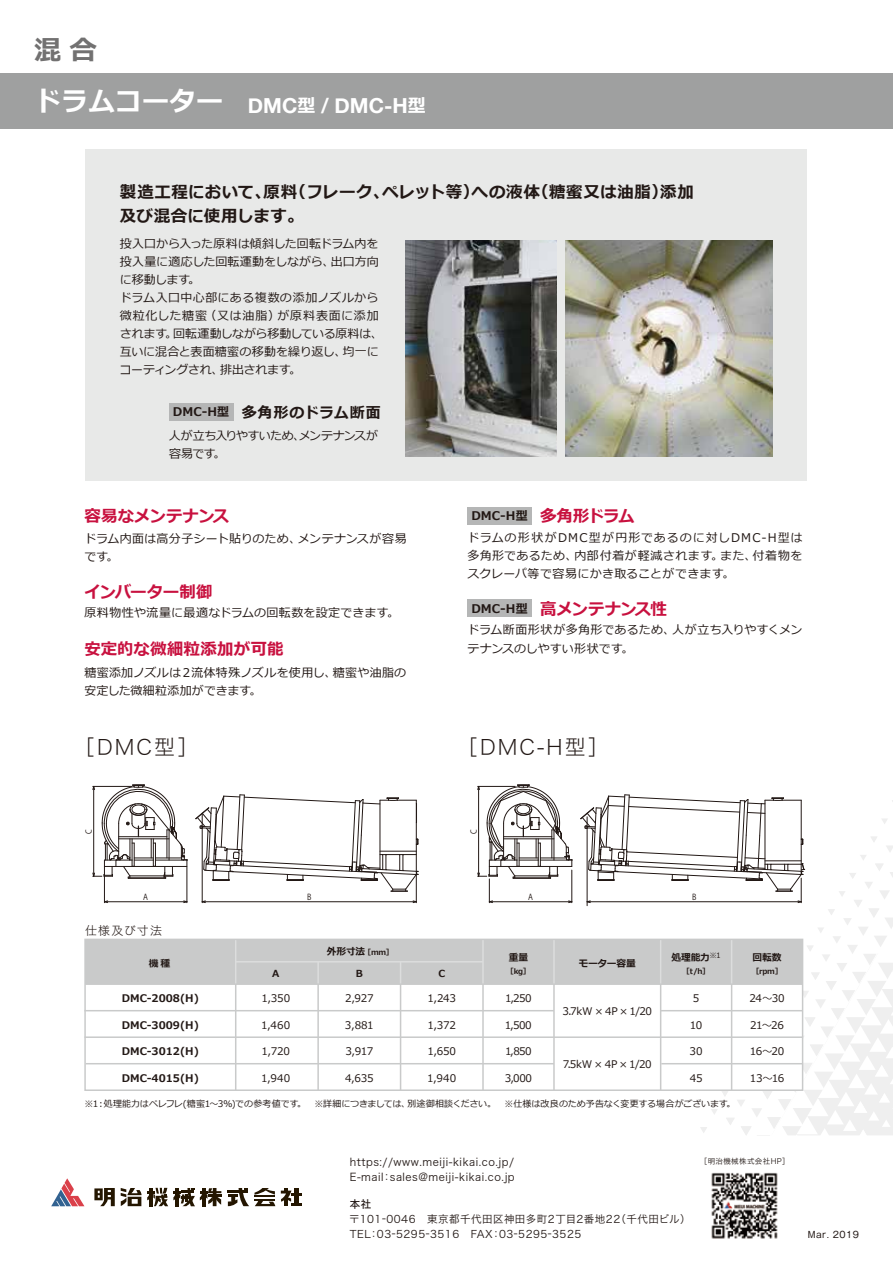
<style>
.page{position:relative;width:893px;height:1263px;background:#fff}
.page>*{position:absolute;margin:0;border:0;box-sizing:border-box;transform-origin:0 0}
.t1{font:700 27px "Meiryo";color:#727171}
.t2{font:21px "Hira Kaku Std W2";letter-spacing:.1em;color:#221815}
.t3{font:700 20.7px "Helvetica Neue";color:#fff}
.t4{font:700 16.5px/24px "Meiryo";letter-spacing:.025em;color:#221815}
.t5{font:700 16.5px "Meiryo";color:#c8113f}
.t6{font:700 16.5px "Meiryo";letter-spacing:-.05em;color:#c8113f}
.t7{font:700 16.5px "Meiryo";letter-spacing:-.045em;color:#c8113f}
.t8{font:700 15px "Meiryo";letter-spacing:.055em;color:#221815}
.t9{font:12px/18px "Meiryo";letter-spacing:.015em;color:#221815}
.t10{font:12px/21.6px "Meiryo";letter-spacing:.09em;color:#221815}
.t11{font:12px/18px "Meiryo";letter-spacing:-.06em;color:#221815}
.t12{font:12px "Hira Kaku Std W2";letter-spacing:.1em;color:#221815}
.t13{font:10.8px/15px "Hira Kaku Std W3";letter-spacing:.05em;color:#221815}
.t14{font:10.5px "Meiryo";letter-spacing:-.03em;color:#221815}
.t15{font:10.5px/15px "Hira Kaku Std W3";letter-spacing:.05em;color:#221815}
.t16{font:700 10.5px "Meiryo";color:#221815}
.t17{font:10.5px "Hira Kaku Std W5";color:#221815}
.t18{font:700 9.75px "Meiryo";letter-spacing:-.02em;color:#221815}
.t19{font:9px "Meiryo";letter-spacing:-.015em;color:#221815}
.t20{font:9px "Gothic MB101 Pro";letter-spacing:.05em;color:#221815}
.t21{font:8.25px "Koz Go Pr 6 N";color:#221815;scale:.9 1}
.t22{font:700 7.5px "Meiryo";color:#221815}
.t23{font:7.5px "Hira Kaku Std W3";letter-spacing:.05em;color:#221815}
.s1{font-family:"Meiryo";font-size:27px}
.s2{font-family:"Meiryo";font-size:18px}
.s3{font-size:12px}
.s4{font-weight:700}
.s5{font-weight:700;font-size:16.5px;color:#c8113f}
.s6{font-size:12px;color:#221815}
.s7{font-size:7.5px}
.s8{font-size:10.5px}
</style>
<div class="page">
<svg style="left:51px;top:1178px;width:33px;height:28px"></svg>
<svg style="left:94px;top:1188px;width:21px;height:18px"></svg>
<svg style="left:121px;top:1188px;width:100px;height:18px"></svg>
<svg style="left:228px;top:1188px;width:47px;height:18px"></svg>
<svg style="left:281px;top:1188px;width:21px;height:18px"></svg>
<div style="left:0;top:73px;width:893px;height:55px;background:#9fa0a0"></div>
<img style="left:711px;top:1172px;width:67px;height:67px">
<div style="left:85px;top:150px;width:722px;height:331px;background:#e8e9e8"></div>
<div style="left:467px;top:599px;width:65px;height:18px;background:#b5b6b6"></div>
<div style="left:467px;top:507px;width:65px;height:18px;background:#b5b6b6"></div>
<hr style="left:235px;top:984px;width:1px;height:106px;background:#c9caca">
<hr style="left:84px;top:1036px;width:470px;height:2px;background:#c9caca">
<hr style="left:84px;top:1010px;width:470px;height:1px;background:#c9caca">
<hr style="left:86px;top:1063px;width:468px;height:1px;background:#c9caca">
<hr style="left:554px;top:1036px;width:249px;height:2px;background:#c9caca">
<hr style="left:553px;top:984px;width:2px;height:106px;background:#c9caca">
<hr style="left:482px;top:984px;width:2px;height:106px;background:#c9caca">
<hr style="left:317px;top:984px;width:2px;height:106px;background:#c9caca">
<div style="left:85px;top:939px;width:151px;height:45px;background:#c9caca"></div>
<div style="left:554px;top:939px;width:107px;height:45px;background:#c9caca"></div>
<div style="left:483px;top:939px;width:71px;height:45px;background:#c9caca"></div>
<div style="left:318px;top:962px;width:83px;height:22px;background:#c9caca"></div>
<div style="left:401px;top:962px;width:82px;height:22px;background:#c9caca"></div>
<div style="left:236px;top:939px;width:247px;height:23px;background:#c9caca"></div>
<div style="left:236px;top:962px;width:82px;height:22px;background:#c9caca"></div>
<hr style="left:236px;top:961px;width:247px;height:1px;background:#dcdddd">
<svg style="left:400px;top:962px;width:1px;height:21px"></svg>
<hr style="left:317px;top:962px;width:2px;height:22px;background:#dcdddd">
<hr style="left:482px;top:939px;width:2px;height:45px;background:#dcdddd">
<hr style="left:553px;top:939px;width:2px;height:45px;background:#dcdddd">
<hr style="left:235px;top:939px;width:1px;height:45px;background:#dcdddd">
<hr style="left:85px;top:983px;width:718px;height:2px;background:#c9caca">
<div style="left:84px;top:939px;width:719px;height:152px;border:2px solid #c9caca"></div>
<hr style="left:400px;top:984px;width:1px;height:106px;background:#c9caca">
<img style="left:406px;top:240px;width:151px;height:216px">
<img style="left:565px;top:240px;width:207px;height:216px">
<svg style="left:580px;top:794px;width:313px;height:341px"></svg>
<svg style="left:477px;top:784px;width:96px;height:119px"></svg>
<svg style="left:195px;top:794px;width:224px;height:109px"></svg>
<svg style="left:92px;top:784px;width:96px;height:119px"></svg>
<div style="left:169px;top:403px;width:64px;height:18px;background:#b5b6b6"></div>
<h1 class="t1" style="left:34px;top:32px;width:64px">混 合</h1>
<h3 class="t3" style="left:34px;top:89px;width:393px"><span class="s1">ドラムコーター</span> DMC<span class="s2">型</span> / DMC-H<span class="s2">型</span></h3>
<h3 class="t4" style="left:120px;top:181px;width:576px">製造工程において、原料（フレーク、ペレット等）への液体（糖蜜又は油脂）添加及び混合に使用します。</h3>
<p class="t9" style="left:120px;top:235px;width:265px">投入口から入った原料は傾斜した回転ドラム内を投入量に適応した回転運動をしながら、出口方向に移動します｡<br>ドラム入口中心部にある複数の添加ノズルから微粒化した糖蜜（又は油脂）が原料表面に添加されます。回転運動しながら移動している原料は、互いに混合と表面糖蜜の移動を繰り返し、均一にコーティングされ、排出されます。</p>
<p class="t8" style="left:173px;top:402px;width:209px"><span class="s3">DMC-H型</span> 多角形のドラム断面</p>
<p class="t11" style="left:169px;top:427px;width:211px">人が立ち入りやすいため、メンテナンスが容易です。</p>
<h3 class="t5" style="left:84px;top:505px;width:146px">容易なメンテナンス</h3>
<p class="t9" style="left:84px;top:531px;width:324px">ドラム内面は高分子シート貼りのため、メンテナンスが容易です。</p>
<h3 class="t7" style="left:84px;top:580px;width:130px">インバーター制御</h3>
<p class="t9" style="left:84px;top:605px;width:316px">原料物性や流量に最適なドラムの回転数を設定できます。</p>
<h3 class="t5" style="left:84px;top:638px;width:201px">安定的な微細粒添加が可能</h3>
<p class="t9" style="left:84px;top:664px;width:323px">糖蜜添加ノズルは２流体特殊ノズルを使用し、糖蜜や油脂の安定した微細粒添加ができます。</p>
<p class="t10" style="left:467px;top:506px;width:337px;text-indent:4px"><span class="s4">DMC-H型</span> <span class="s5">多角形ドラム<br></span>ドラムの形状がDMC型が円形であるのに対しDMC-H型は</p>
<p class="t9" style="left:467px;top:547px;width:337px">多角形であるため、内部付着が軽減されます。また、付着物をスクレーパ等で容易にかき取ることができます。</p>
<h3 class="t6" style="left:471px;top:597px;width:197px"><span class="s6">DMC-H型</span> 高メンテナンス性</h3>
<p class="t9" style="left:467px;top:622px;width:337px">ドラム断面形状が多角形であるため、人が立ち入りやすくメンテナンスのしやすい形状です。</p>
<h2 class="t2" style="left:74px;top:731px;width:126px">［DMC型］</h2>
<h2 class="t2" style="left:457px;top:731px;width:153px">［DMC-H型］</h2>
<p class="t21" style="left:84px;top:834px;width:7px;rotate:-90deg">C</p>
<p class="t21" style="left:469px;top:834px;width:7px;rotate:-90deg">C</p>
<p class="t21" style="left:143px;top:892px;width:7px">A</p>
<p class="t21" style="left:307px;top:892px;width:6px">B</p>
<p class="t21" style="left:692px;top:892px;width:6px">B</p>
<p class="t21" style="left:528px;top:892px;width:7px">A</p>
<p class="t12" style="left:85px;top:921px;width:79px">仕様及び寸法</p>
<p class="t18" style="left:149px;top:956px;width:23px">機種</p>
<p class="t16" style="left:122px;top:991px;width:78px">DMC-2008(H)</p>
<p class="t16" style="left:122px;top:1018px;width:78px">DMC-3009(H)</p>
<p class="t16" style="left:122px;top:1044px;width:78px">DMC-3012(H)</p>
<p class="t16" style="left:122px;top:1071px;width:78px">DMC-4015(H)</p>
<p class="t18" style="left:327px;top:945px;width:68px">外形寸法<span class="s7">［mm］</span></p>
<p class="t18" style="left:272px;top:967px;width:9px">A</p>
<p class="t18" style="left:356px;top:967px;width:9px">B</p>
<p class="t18" style="left:438px;top:967px;width:8px">C</p>
<p class="t14" style="left:261px;top:991px;width:30px">1,350</p>
<p class="t14" style="left:261px;top:1018px;width:31px">1,460</p>
<p class="t14" style="left:262px;top:1044px;width:30px">1,720</p>
<p class="t14" style="left:261px;top:1071px;width:30px">1,940</p>
<p class="t14" style="left:345px;top:991px;width:30px">2,927</p>
<p class="t14" style="left:345px;top:1018px;width:30px">3,881</p>
<p class="t14" style="left:345px;top:1044px;width:29px">3,917</p>
<p class="t14" style="left:345px;top:1071px;width:30px">4,635</p>
<p class="t14" style="left:428px;top:991px;width:30px">1,243</p>
<p class="t14" style="left:427px;top:1018px;width:30px">1,372</p>
<p class="t14" style="left:427px;top:1044px;width:30px">1,650</p>
<p class="t14" style="left:427px;top:1071px;width:30px">1,940</p>
<p class="t18" style="left:509px;top:950px;width:21px">重量</p>
<p class="t22" style="left:506px;top:966px;width:25px">［kg］</p>
<p class="t14" style="left:505px;top:991px;width:28px">1,250</p>
<p class="t14" style="left:505px;top:1018px;width:28px">1,500</p>
<p class="t14" style="left:505px;top:1044px;width:28px">1,850</p>
<p class="t14" style="left:505px;top:1071px;width:29px">3,000</p>
<p class="t18" style="left:579px;top:956px;width:59px">モーター容量</p>
<p class="t14" style="left:563px;top:1004px;width:91px">3.7kW × 4P ×1/20</p>
<p class="t14" style="left:563px;top:1056px;width:90px">7.5kW × 4P ×1/20</p>
<p class="t18" style="left:671px;top:950px;width:51px">処理能力<sup>※1</sup></p>
<p class="t22" style="left:682px;top:966px;width:29px">［t/h］</p>
<p class="t14" style="left:693px;top:991px;width:8px">5</p>
<p class="t14" style="left:690px;top:1018px;width:14px">10</p>
<p class="t14" style="left:690px;top:1044px;width:14px">30</p>
<p class="t14" style="left:690px;top:1071px;width:14px">45</p>
<p class="t19" style="left:85px;top:1097px;width:652px">※1：処理能力はペレフレ(糖蜜1～3％)での参考値です。　※詳細につきましては、別途御相談ください。　※仕様は改良のため予告なく変更する場合がございます。</p>
<p class="t18" style="left:753px;top:950px;width:30px">回転数</p>
<p class="t22" style="left:752px;top:966px;width:32px">［rpm］</p>
<p class="t14" style="left:749px;top:991px;width:37px">24～30</p>
<p class="t14" style="left:750px;top:1018px;width:35px">21～26</p>
<p class="t14" style="left:750px;top:1044px;width:36px">16～20</p>
<p class="t14" style="left:750px;top:1071px;width:36px">13～16</p>
<p class="t13" style="left:350px;top:1154px;width:167px">https://www.meiji-kikai.co.jp/<br>E-mail<span class="s8">：</span>sales@meiji-kikai.co.jp</p>
<p class="t17" style="left:350px;top:1196px;width:23px">本社</p>
<p class="t15" style="left:349px;top:1211px;width:343px">〒101-0046　東京都千代田区神田多町2丁目2番地22（千代田ビル）<br>TEL：03-5295-3516　FAX：03-5295-3525</p>
<p class="t23" style="left:700px;top:1156px;width:91px">［明治機械株式会社HP］</p>
<p class="t20" style="left:808px;top:1226px;width:53px">Mar. 2019</p>
</div>
